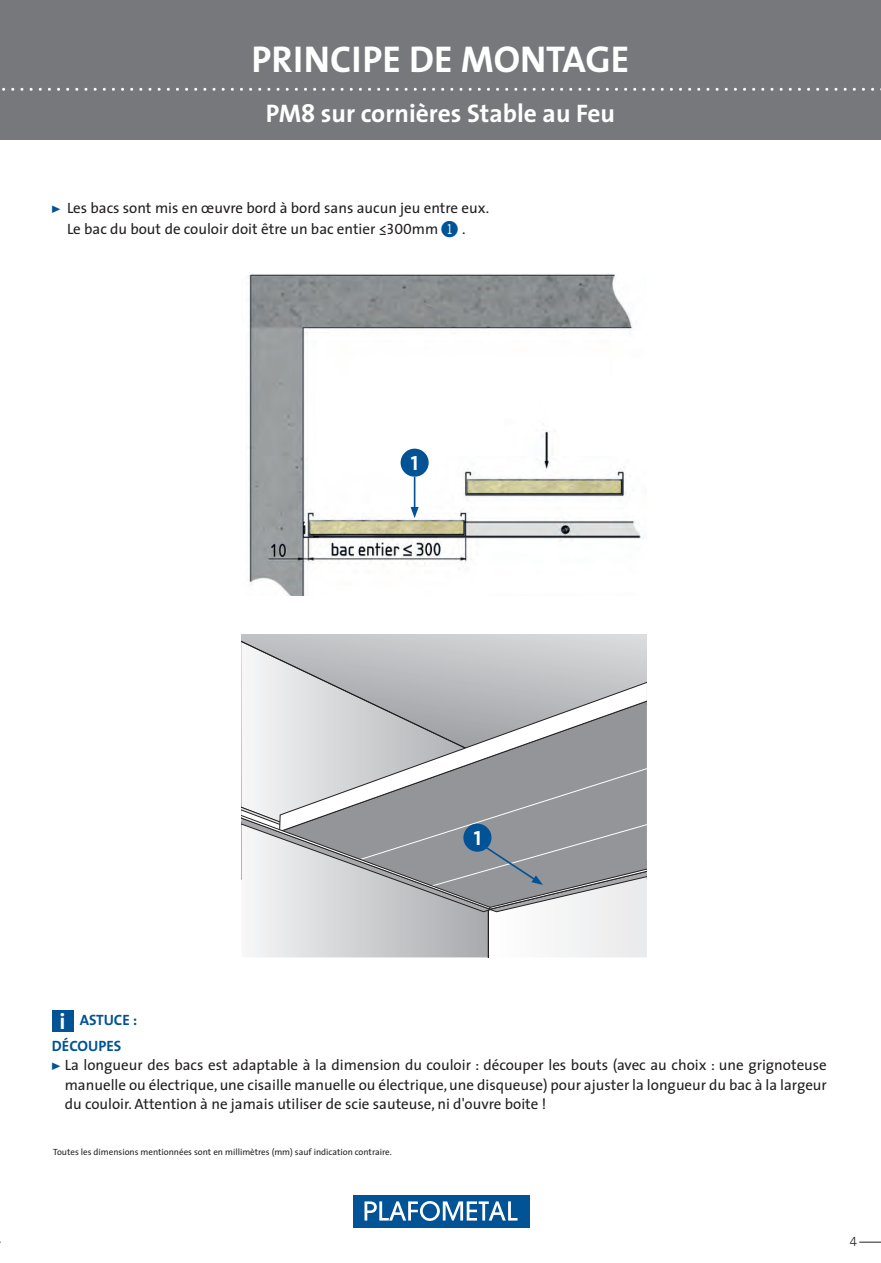
<style>
.page{position:relative;width:881px;height:1263px;background:#fff}
.page>*{position:absolute;margin:0;border:0;box-sizing:border-box;transform-origin:0 0}
.t1{font:700 37.5px "The Sans";color:#fff}
.t2{font:700 25.5px "The Sans";color:#fff}
.t3{font:20.7px "The Sans Bold Caps";color:#fff}
.t4{font:15px/19.5px "The Sans";color:#231f20;text-align:center}
.t5{font:15px/25.5px "The Sans Bold Caps";color:#015396}
.t6{font:13.5px "The Sans Light Caps";color:#231f20}
.t7{font:9px "The Sans";color:#231f20}
.s1{font-family:"Fleches Left Right";color:#015396}
.s2{font-family:"The Sans Caps"}
.s3{font-family:"Double Digits Round";font-size:21px;color:#015396}
.s4{font-family:"The Sans";font-weight:700;font-size:22.5px;color:#fff}
</style>
<div class="page">
<div style="left:0;top:0;width:880px;height:140px;background:#76787b"></div>
<svg style="left:2px;top:88px;width:879px;height:3px"></svg>
<svg style="left:859px;top:1242px;width:21px;height:1px"></svg>
<div style="left:52px;top:1010px;width:21px;height:21px;background:#015396"></div>
<svg style="left:241px;top:635px;width:248px;height:69px"></svg>
<svg style="left:279px;top:636px;width:367px;height:68px;background:#c4c5c8"></svg>
<svg style="left:241px;top:704px;width:405px;height:253px"></svg>
<img style="left:246px;top:274px;width:398px;height:322px">
<hr style="left:413px;top:477px;width:2px;height:33px;background:#015396">
<svg style="left:410px;top:507px;width:8px;height:11px"></svg>
<svg style="left:400px;top:449px;width:28px;height:28px"></svg>
<div style="left:353px;top:1195px;width:176px;height:32px;background:#015396"></div>
<svg style="left:364px;top:1201px;width:153px;height:20px"></svg>
<h1 class="t1" style="left:251px;top:28px;width:379px">PRINCIPE DE MONTAGE</h1>
<h2 class="t2" style="left:265px;top:92px;width:351px">PM8 sur cornières Stable au Feu</h2>
<p class="t4" style="left:52px;top:196px;width:438px;line-height:21.6px"><span class="s1">!</span> Les bacs sont mis en œuvre bord à bord sans aucun jeu entre eux.<br>Le bac du bout de couloir doit être un bac entier <span class="s2">≤300</span>mm <span class="s3">!</span> .</p>
<h3 class="t3" style="left:411px;top:446px;width:9px">1</h3>
<h3 class="t3" style="left:473px;top:821px;width:9px">1</h3>
<p class="t5" style="left:52px;top:1007px;width:87px;text-indent:8px"><span class="s4">i</span> ASTUCE :<br>DÉCOUPES</p>
<p class="t4" style="left:65px;top:1055px;width:763px;text-align:justify;text-indent:-13px"><span class="s1">!</span> La longueur des bacs est adaptable à la dimension du couloir : découper les bouts (avec au choix : une grignoteuse manuelle ou électrique, une cisaille manuelle ou électrique, une disqueuse) pour ajuster la longueur du bac à la largeur du couloir. Attention à ne jamais utiliser de scie sauteuse, ni d'ouvre boite !</p>
<p class="t7" style="left:53px;top:1144px;width:340px">Toutes les dimensions mentionnées sont en millimètres (mm) sauf indication contraire.</p>
<p class="t6" style="left:849px;top:1230px;width:9px">4</p>
</div>
